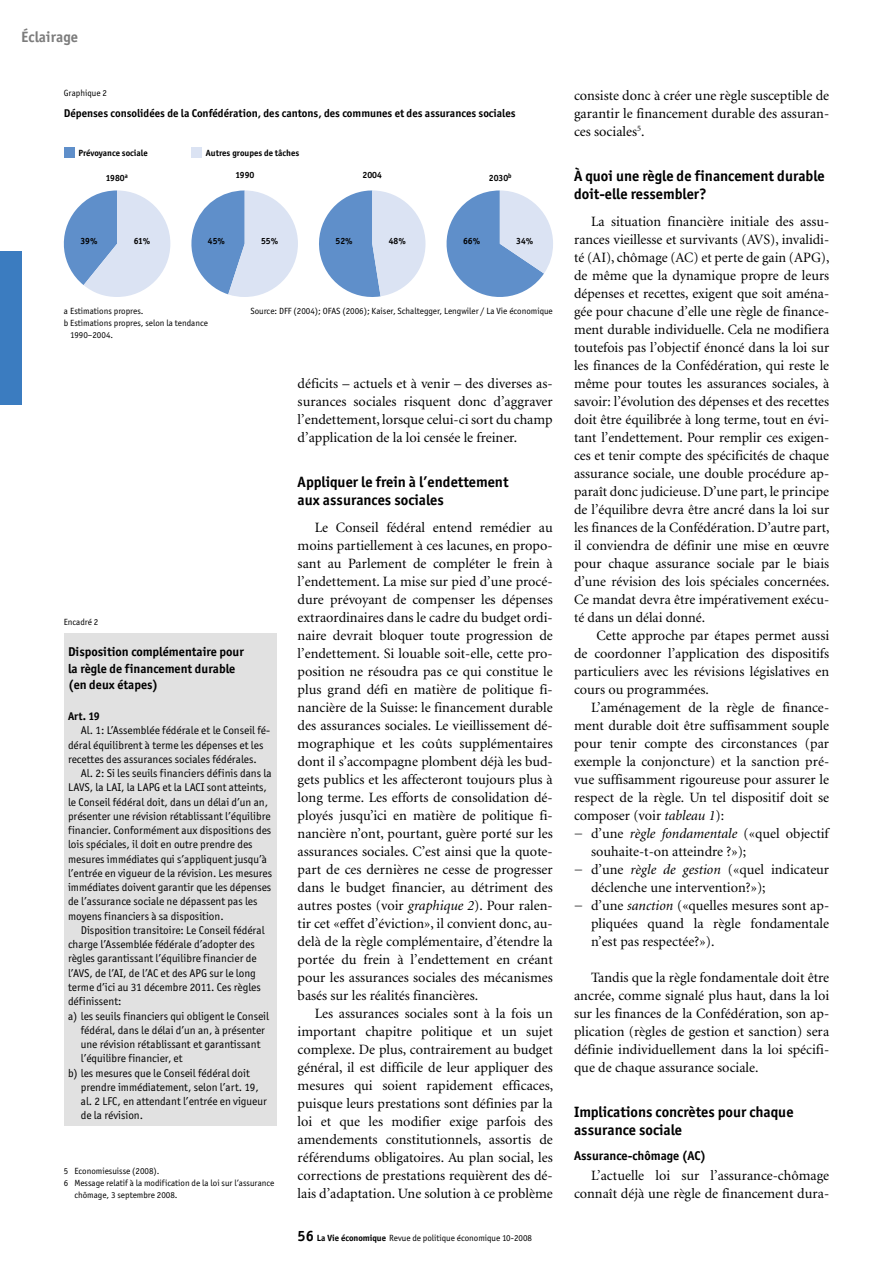
<style>
.page{position:relative;width:893px;height:1263px;background:#fff}
.page>*{position:absolute;margin:0;border:0;box-sizing:border-box;transform-origin:0 0}
._04_Zwischentitel_1{font:700 15px/18px "Officina San ITC";color:#000}
.t1{font:700 15px "Officina San ITC";letter-spacing:.005em;color:#7c7c7c}
._03_Grundschrift{font:14.25px/18px "Minion";color:#000;text-align:justify}
._10_Kasten-Titel{font:700 12.75px/16.5px "Officina San ITC";color:#000}
._05_Zwischentitel_2{font:700 12.75px "Officina San ITC";color:#000}
._12_Kasten-Text{font:11.25px/14.2px "Officina San ITC";color:#000}
._07a_Legende_Bold{font:700 11.25px "Officina San ITC";color:#000}
._11_Kasten-Untertitel{font:700 11.25px "Officina San ITC";color:#000}
._08_Abbildungen{font:9px "Officina San ITC";color:#000}
._09_Fussnote{font:9px/12px "Officina San ITC";color:#000}
.t2{font:700 9px "Officina San ITC";color:#000}
._06_Abbildungen{font:9px "Officina San ITC";color:#000}
.s1{font-style:italic}
.s2{font-weight:700;font-size:15px}
.s3{font-weight:700}
</style>
<div class="page">
<div style="left:0;top:252px;width:21px;height:153px;background:#3b7cc0"></div>
<div style="left:64px;top:633px;width:212px;height:492px;background:#e1e1e1"></div>
<div style="left:64px;top:148px;width:11px;height:10px;background:#5f8fca"></div>
<div style="left:191px;top:148px;width:11px;height:10px;background:#dbe3f3"></div>
<svg style="left:63px;top:190px;width:107px;height:107px"></svg>
<svg style="left:191px;top:190px;width:107px;height:107px"></svg>
<svg style="left:319px;top:190px;width:106px;height:107px"></svg>
<svg style="left:446px;top:190px;width:107px;height:107px"></svg>
<p class="t1" style="left:21px;top:27px;width:58px">Éclairage</p>
<p class="_08_Abbildungen" style="left:64px;top:87px;width:45px">Graphique 2</p>
<p class="_07a_Legende_Bold" style="left:64px;top:106px;width:453px">Dépenses consolidées de la Confédération, des cantons, des communes et des assurances sociales</p>
<p class="t2" style="left:78px;top:147px;width:71px">Prévoyance sociale</p>
<p class="t2" style="left:206px;top:147px;width:95px">Autres groupes de tâches</p>
<p class="t2" style="left:106px;top:173px;width:23px">1980<sup>a</sup></p>
<p class="t2" style="left:235px;top:170px;width:20px">1990</p>
<p class="t2" style="left:362px;top:170px;width:21px">2004</p>
<p class="t2" style="left:489px;top:173px;width:24px">2030<sup>b</sup></p>
<p class="t2" style="left:80px;top:235px;width:19px">39%</p>
<p class="t2" style="left:134px;top:235px;width:18px">61%</p>
<p class="t2" style="left:208px;top:235px;width:19px">45%</p>
<p class="t2" style="left:261px;top:235px;width:19px">55%</p>
<p class="t2" style="left:336px;top:235px;width:19px">52%</p>
<p class="t2" style="left:389px;top:235px;width:19px">48%</p>
<p class="t2" style="left:463px;top:235px;width:19px">66%</p>
<p class="t2" style="left:516px;top:235px;width:19px">34%</p>
<p class="_08_Abbildungen" style="left:64px;top:306px;width:81px">a Estimations propres.</p>
<p class="_08_Abbildungen" style="left:250px;top:306px;width:304px">Source: DFF (2004); OFAS (2006); Kaiser, Schaltegger, Lengwiler / La Vie économique</p>
<p class="_08_Abbildungen" style="left:64px;top:318px;width:146px">b Estimations propres, selon la tendance</p>
<p class="_08_Abbildungen" style="left:70px;top:330px;width:45px">1990–2004.</p>
<p class="_06_Abbildungen" style="left:64px;top:617px;width:36px">Encadré 2</p>
<p class="_10_Kasten-Titel" style="left:68px;top:644px;width:177px">Disposition complémentaire pour la règle de financement durable (en deux étapes)</p>
<p class="_11_Kasten-Untertitel" style="left:68px;top:709px;width:33px">Art. 19</p>
<p class="_12_Kasten-Text" style="left:68px;top:723px;width:204px;text-indent:13px">Al. 1: L’Assemblée fédérale et le Conseil fé&shy;déral équilibrent à terme les dépenses et les recettes des assurances sociales fédérales.</p>
<p class="_12_Kasten-Text" style="left:68px;top:766px;width:206px;text-indent:13px">Al. 2: Si les seuils financiers définis dans la LAVS, la LAI, la LAPG et la LACI sont atteints, le Conseil fédéral doit, dans un délai d’un an, présenter une révision rétablissant l’équilibre financier. Conformément aux dispositions des lois spéciales, il doit en outre prendre des mesures immédiates qui s’appliquent jusqu’à l’entrée en vigueur de la révision. Les mesures immédiates doivent garantir que les dépenses de l’assurance sociale ne dépassent pas les moyens financiers à sa disposition.</p>
<p class="_12_Kasten-Text" style="left:68px;top:923px;width:198px;text-indent:13px">Disposition transitoire: Le Conseil fédéral charge l’Assemblée fédérale d’adopter des règles garantissant l’équilibre financier de l’AVS, de l’AI, de l’AC et des APG sur le long terme d’ici au 31 décembre 2011. Ces règles définissent:</p>
<p class="_12_Kasten-Text" style="left:81px;top:1008px;width:190px;text-indent:-13px">a) les seuils financiers qui obligent le Conseil fédéral, dans le délai d’un an, à présenter une révision rétablissant et garantissant l’équilibre financier, et</p>
<p class="_12_Kasten-Text" style="left:81px;top:1065px;width:188px;text-indent:-13px">b) les mesures que le Conseil fédéral doit prendre immédiatement, selon l’art. 19, al. 2 LFC, en attendant l’entrée en vigueur de la révision.</p>
<p class="_09_Fussnote" style="left:64px;top:1164px;width:97px">5 Economiesuisse (2008).</p>
<p class="_09_Fussnote" style="left:74px;top:1176px;width:201px;text-indent:-11px">6 Message relatif à la modification de la loi sur l’assurance chômage, 3 septembre 2008.</p>
<p class="_03_Grundschrift" style="left:298px;top:374px;width:257px">déficits – actuels et à venir – des diverses as&shy;surances sociales risquent donc d’aggraver l’endettement, lorsque celui-ci sort du champ d’application de la loi censée le freiner.</p>
<p class="_04_Zwischentitel_1" style="left:298px;top:472px;width:212px">Appliquer le frein à l’endettement aux assurances sociales</p>
<p class="_03_Grundschrift" style="left:298px;top:518px;width:257px;text-indent:17px">Le Conseil fédéral entend remédier au moins partiellement à ces lacunes, en propo&shy;sant au Parlement de compléter le frein à l’endettement. La mise sur pied d’une procé&shy;dure prévoyant de compenser les dépenses extraordinaires dans le cadre du budget ordi&shy;naire devrait bloquer toute progression de l’endettement. Si louable soit-elle, cette pro&shy;position ne résoudra pas ce qui constitue le plus grand défi en matière de politique fi&shy;nancière de la Suisse: le financement durable des assurances sociales. Le vieillissement dé&shy;mographique et les coûts supplémentaires dont il s’accompagne plombent déjà les bud&shy;gets publics et les affecteront toujours plus à long terme. Les efforts de consolidation dé&shy;ployés jusqu’ici en matière de politique fi&shy;nancière n’ont, pourtant, guère porté sur les assurances sociales. C’est ainsi que la quote&shy;part de ces dernières ne cesse de progresser dans le budget financier, au détriment des autres postes (voir <span class="s1">graphique 2</span>). Pour ralen&shy;tir cet «effet d’éviction», il convient donc, au&shy;delà de la règle complémentaire, d’étendre la portée du frein à l’endettement en créant pour les assurances sociales des mécanismes basés sur les réalités financières.</p>
<p class="_03_Grundschrift" style="left:298px;top:1004px;width:257px;text-indent:17px">Les assurances sociales sont à la fois un important chapitre politique et un sujet complexe. De plus, contrairement au budget général, il est difficile de leur appliquer des mesures qui soient rapidement efficaces, puisque leurs prestations sont définies par la loi et que les modifier exige parfois des amendements constitutionnels, assortis de référendums obligatoires. Au plan social, les corrections de prestations requièrent des dé&shy;lais d’adaptation. Une solution à ce problème</p>
<p class="_09_Fussnote" style="left:298px;top:1232px;width:236px"><span class="s2">56</span> <span class="s3">La Vie économique</span> Revue de politique économique 10-2008</p>
<p class="_03_Grundschrift" style="left:574px;top:86px;width:257px">consiste donc à créer une règle susceptible de garantir le financement durable des assuran&shy;ces sociales<sup>5</sup>.</p>
<p class="_04_Zwischentitel_1" style="left:574px;top:166px;width:252px">À quoi une règle de financement durable doit-elle ressembler?</p>
<p class="_03_Grundschrift" style="left:574px;top:212px;width:257px;text-indent:17px">La situation financière initiale des assu&shy;rances vieillesse et survivants (AVS), invalidi&shy;té (AI), chômage (AC) et perte de gain (APG), de même que la dynamique propre de leurs dépenses et recettes, exigent que soit aména&shy;gée pour chacune d’elle une règle de finance&shy;ment durable individuelle. Cela ne modifiera toutefois pas l’objectif énoncé dans la loi sur les finances de la Confédération, qui reste le même pour toutes les assurances sociales, à savoir: l’évolution des dépenses et des recettes doit être équilibrée à long terme, tout en évi&shy;tant l’endettement. Pour remplir ces exigen&shy;ces et tenir compte des spécificités de chaque assurance sociale, une double procédure ap&shy;paraît donc judicieuse. D’une part, le principe de l’équilibre devra être ancré dans la loi sur les finances de la Confédération. D’autre part, il conviendra de définir une mise en œuvre pour chaque assurance sociale par le biais d’une révision des lois spéciales concernées.<br>Ce mandat devra être impérativement exécu&shy;té dans un délai donné.</p>
<p class="_03_Grundschrift" style="left:574px;top:626px;width:257px;text-indent:22px">Cette approche par étapes permet aussi de coordonner l’application des dispositifs particuliers avec les révisions législatives en cours ou programmées.</p>
<p class="_03_Grundschrift" style="left:574px;top:698px;width:257px;text-indent:17px">L’aménagement de la règle de finance&shy;ment durable doit être suffisamment souple pour tenir compte des circonstances (par exemple la conjoncture) et la sanction pré&shy;vue suffisamment rigoureuse pour assurer le respect de la règle. Un tel dispositif doit se composer (voir <span class="s1">tableau 1</span>):</p>
<p class="_03_Grundschrift" style="left:591px;top:824px;width:239px;text-indent:-17px">− d’une <span class="s1">règle fondamentale</span> («quel objectif souhaite-t-on atteindre ?»);</p>
<p class="_03_Grundschrift" style="left:591px;top:860px;width:240px;text-indent:-17px">− d’une <span class="s1">règle de gestion</span> («quel indicateur déclenche une intervention?»);</p>
<p class="_03_Grundschrift" style="left:591px;top:896px;width:240px;text-indent:-17px">− d’une <span class="s1">sanction</span> («quelles mesures sont ap&shy;pliquées quand la règle fondamentale n’est pas respectée?»).</p>
<p class="_03_Grundschrift" style="left:574px;top:968px;width:257px;text-indent:17px">Tandis que la règle fondamentale doit être ancrée, comme signalé plus haut, dans la loi sur les finances de la Confédération, son ap&shy;plication (règles de gestion et sanction) sera définie individuellement dans la loi spécifi&shy;que de chaque assurance sociale.</p>
<p class="_04_Zwischentitel_1" style="left:574px;top:1102px;width:221px">Implications concrètes pour chaque assurance sociale</p>
<p class="_05_Zwischentitel_2" style="left:574px;top:1148px;width:133px">Assurance-chômage (AC)</p>
<p class="_03_Grundschrift" style="left:574px;top:1166px;width:257px;text-align:right">L’actuelle loi sur l’assurance-chômage connaît déjà une règle de financement dura-</p>
</div>
